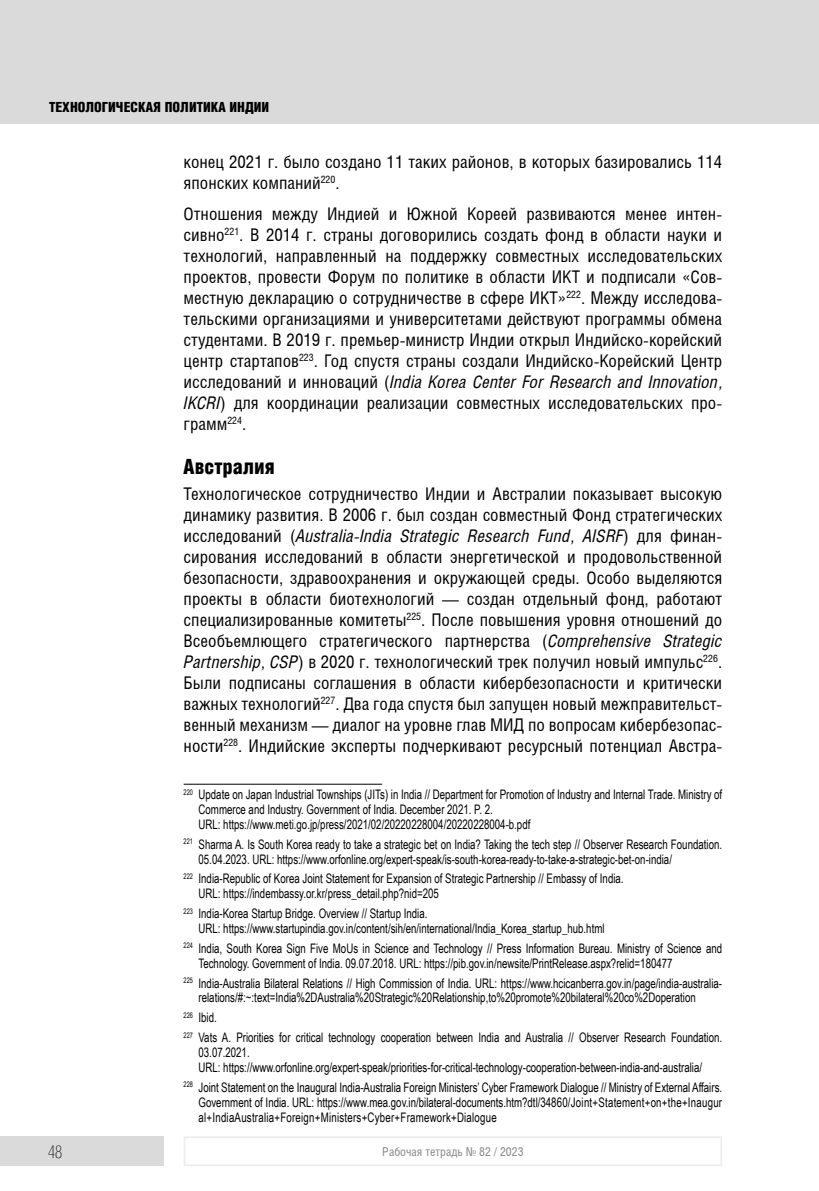
<style>
.page{position:relative;width:819px;height:1191px;background:#fff}
.page>*{position:absolute;margin:0;border:0;box-sizing:border-box;transform-origin:0 0}
.Подзаголовок{font:900 21px "Helios Cond";color:#000}
.Основной_текст{font:17.5px/21px "Helios Cond";color:#000;text-align:justify}
.t1{font:17.5px "Helios Cond Thin C";color:#000}
.t2{font:900 14px "Helios Cond";color:#000}
.Сноска_3_цифры{font:13.12px/14.9px "Arial Narrow";color:#000;scale:.9 1}
.Сноска_http{font:13.12px "Arial Narrow";color:#000;scale:.9 1}
.t3{font:12.25px "Helios Cond";color:#878787}
.s1{font-style:italic}
</style>
<div class="page">
<div style="left:0;top:0;width:819px;height:124px;background:#dadada"></div>
<div style="left:0;top:1136px;width:164px;height:30px;background:#dadada"></div>
<div style="left:184px;top:1136px;width:538px;height:30px;border:2px solid #ededed"></div>
<hr style="left:184px;top:784px;width:198px;height:1px;background:#000">
<p class="t2" style="left:49px;top:100px;width:222px">ТЕХНОЛОГИЧЕСКАЯ ПОЛИТИКА ИНДИИ</p>
<p class="Основной_текст" style="left:184px;top:151px;width:540px">конец 2021 г. было создано 11 таких районов, в которых базировались 114 японских компаний<sup>220</sup>.</p>
<p class="Основной_текст" style="left:184px;top:203px;width:540px">Отношения между Индией и Южной Кореей развиваются менее интен&shy;сивно<sup>221</sup>. В 2014 г. страны договорились создать фонд в области науки и технологий, направленный на поддержку совместных исследовательских проектов, провести Форум по политике в области ИКТ и подписали «Сов&shy;местную декларацию о сотрудничестве в сфере ИКТ»<sup>222</sup>. Между исследова&shy;тельскими организациями и университетами действуют программы обмена студентами. В 2019 г. премьер-министр Индии открыл Индийско-корейский центр стартапов<sup>223</sup>. Год спустя страны создали Индийско-Корейский Центр исследований и инноваций (<span class="s1">India Korea Center For Research and Innovation, IKCRI</span>) для координации реализации совместных исследовательских про&shy;грамм<sup>224</sup>.</p>
<p class="Подзаголовок" style="left:184px;top:455px;width:93px">Австралия</p>
<p class="Основной_текст" style="left:184px;top:483px;width:540px">Технологическое сотрудничество Индии и Австралии показывает высокую динамику развития. В 2006 г. был создан совместный Фонд стратегических исследований (<span class="s1">Australia-India Strategic Research Fund, AISRF</span>) для финан&shy;сирования исследований в области энергетической и продовольственной безопасности, здравоохранения и окружающей среды. Особо выделяются проекты в области биотехнологий — создан отдельный фонд, работают специализированные комитеты<sup>225</sup>. После повышения уровня отношений до Всеобъемлющего стратегического партнерства (<span class="s1">Comprehensive Strategic Partnership, CSP</span>) в 2020 г. технологический трек получил новый импульс<sup>226</sup>.<br>Были подписаны соглашения в области кибербезопасности и критически важных технологий<sup>227</sup>. Два года спустя был запущен новый межправительст&shy;венный механизм — диалог на уровне глав МИД по вопросам кибербезопас&shy;ности<sup>228</sup>. Индийские эксперты подчеркивают ресурсный потенциал Австра-</p>
<p class="Сноска_3_цифры" style="left:198px;top:786px;width:583px;text-indent:-15px"><sup>220</sup> Update on Japan Industrial Townships (JITs) in India // Department for Promotion of Industry and Internal Trade. Ministry of<br>Commerce and Industry. Government of India. December 2021. P. 2.</p>
<p class="Сноска_http" style="left:198px;top:814px;width:370px">URL: https://www.meti.go.jp/press/2021/02/20220228004/20220228004-b.pdf</p>
<p class="Сноска_3_цифры" style="left:198px;top:836px;width:583px;text-indent:-15px"><sup>221</sup> Sharma A. Is South Korea ready to take a strategic bet on India? Taking the tech step // Observer Research Foundation.<br>05.04.2023. URL: https://www.orfonline.org/expert-speak/is-south-korea-ready-to-take-a-strategic-bet-on-india/</p>
<p class="Сноска_3_цифры" style="left:184px;top:871px;width:490px"><sup>222</sup> India-Republic of Korea Joint Statement for Expansion of Strategic Partnership // Embassy of India.</p>
<p class="Сноска_http" style="left:198px;top:884px;width:268px">URL: https://indembassy.or.kr/press_detail.php?nid=205</p>
<p class="Сноска_3_цифры" style="left:184px;top:905px;width:272px"><sup>223</sup> India-Korea Startup Bridge. Overview // Startup India.</p>
<p class="Сноска_http" style="left:198px;top:918px;width:452px">URL: https://www.startupindia.gov.in/content/sih/en/international/India_Korea_startup_hub.html</p>
<p class="Сноска_3_цифры" style="left:198px;top:940px;width:583px;text-indent:-15px"><sup>224</sup> India, South Korea Sign Five MoUs in Science and Technology // Press Information Bureau. Ministry of Science and<br>Technology. Government of India. 09.07.2018. URL: https://pib.gov.in/newsite/PrintRelease.aspx?relid=180477</p>
<p class="Сноска_3_цифры" style="left:198px;top:975px;width:583px;text-indent:-15px"><sup>225</sup> India-Australia Bilateral Relations // High Commission of India. URL: https://www.hcicanberra.gov.in/page/india-australia&shy;relations/#:~:text=India%2DAustralia%20Strategic%20Relationship,to%20promote%20bilateral%20co%2Doperation</p>
<p class="Сноска_3_цифры" style="left:184px;top:1009px;width:38px"><sup>226</sup> Ibid.</p>
<p class="Сноска_3_цифры" style="left:198px;top:1029px;width:583px;text-indent:-15px"><sup>227</sup> Vats A. Priorities for critical technology cooperation between India and Australia // Observer Research Foundation.<br>03.07.2021.</p>
<p class="Сноска_http" style="left:198px;top:1057px;width:561px">URL: https://www.orfonline.org/expert-speak/priorities-for-critical-technology-cooperation-between-india-and-australia/</p>
<p class="Сноска_3_цифры" style="left:198px;top:1079px;width:583px;text-align:justify;text-indent:-15px"><sup>228</sup> Joint Statement on the Inaugural India-Australia Foreign Ministers’ Cyber Framework Dialogue // Ministry of External Affairs.<br>Government of India. URL: https://www.mea.gov.in/bilateral-documents.htm?dtl/34860/Joint+Statement+on+the+Inaugur al+IndiaAustralia+Foreign+Ministers+Cyber+Framework+Dialogue</p>
<p class="t1" style="left:48px;top:1142px;width:16px">48</p>
<p class="t3" style="left:382px;top:1144px;width:143px">Рабочая тетрадь № 82 / 2023</p>
</div>
